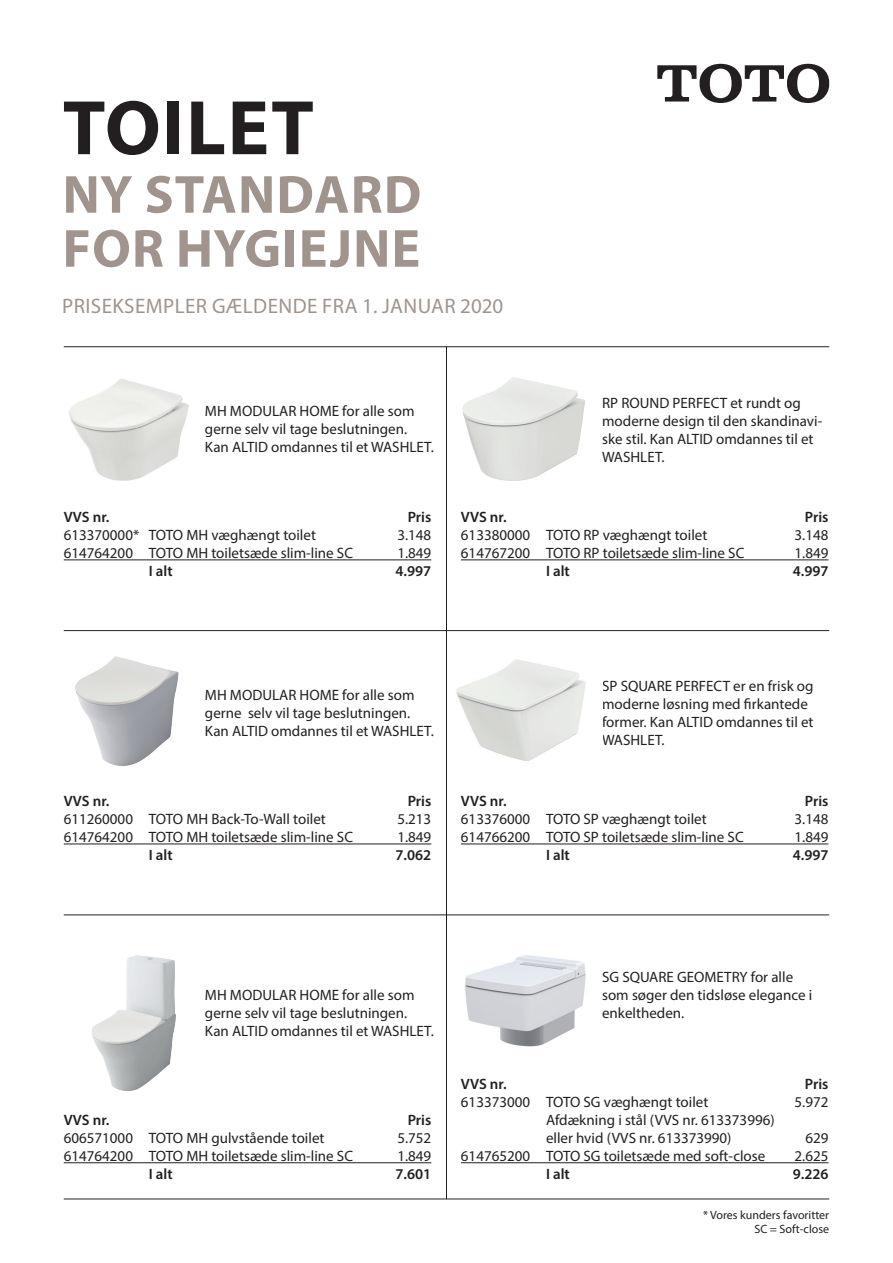
<style>
.page{position:relative;width:893px;height:1263px;background:#fff}
.page>*{position:absolute;margin:0;border:0;box-sizing:border-box;transform-origin:0 0}
.t1{font:700 78px "Myriad Pro";letter-spacing:.02em;color:#231f20}
.t2{font:700 54px/54px "Myriad Pro";letter-spacing:.02em;color:#a0948c}
.t3{font:21px "Myriad Pro";letter-spacing:.02em;color:#a0948c}
.t4{font:15px/18px "Myriad Pro";color:#231f20}
.t5{font:600 15px "Myriad Pro";color:#231f20}
.t6{font:12px/14.4px "Myriad Pro";color:#231f20;text-align:right}
</style>
<div class="page">
<svg style="left:657px;top:64px;width:172px;height:39px"></svg>
<hr style="left:64px;top:843px;width:367px;height:1px;background:#231f20">
<hr style="left:64px;top:559px;width:367px;height:1px;background:#231f20">
<img style="left:75px;top:656px;width:104px;height:110px">
<hr style="left:461px;top:843px;width:367px;height:1px;background:#231f20">
<img style="left:456px;top:659px;width:130px;height:102px">
<hr style="left:461px;top:559px;width:367px;height:1px;background:#231f20">
<img style="left:462px;top:378px;width:122px;height:103px">
<img style="left:69px;top:379px;width:120px;height:102px">
<hr style="left:64px;top:1162px;width:367px;height:1px;background:#231f20">
<img style="left:92px;top:955px;width:84px;height:136px">
<hr style="left:446px;top:347px;width:1px;height:852px;background:#231f20">
<hr style="left:64px;top:915px;width:765px;height:1px;background:#231f20">
<hr style="left:64px;top:630px;width:765px;height:1px;background:#231f20">
<hr style="left:64px;top:1199px;width:765px;height:1px;background:#231f20">
<hr style="left:64px;top:346px;width:765px;height:1px;background:#231f20">
<hr style="left:461px;top:1162px;width:367px;height:1px;background:#231f20">
<img style="left:465px;top:955px;width:121px;height:92px">
<h1 class="t1" style="left:63px;top:77px;width:253px">TOILET</h1>
<h2 class="t2" style="left:63px;top:166px;width:360px">NY STANDARD<br>FOR HYGIEJNE</h2>
<h3 class="t3" style="left:62px;top:293px;width:443px">PRISEKSEMPLER GÆLDENDE FRA 1. JANUAR 2020</h3>
<p class="t4" style="left:205px;top:401px;width:230px">MH MODULAR HOME for alle som gerne selv vil tage beslutningen.<br>Kan ALTID omdannes til et WASHLET.</p>
<p class="t4" style="left:602px;top:394px;width:222px">RP ROUND PERFECT et rundt og moderne design til den skandinavi&shy;ske stil. Kan ALTID omdannes til et<br>WASHLET.</p>
<p class="t5" style="left:64px;top:508px;width:47px">VVS nr.</p>
<p class="t5" style="left:408px;top:508px;width:25px">Pris</p>
<p class="t4" style="left:64px;top:526px;width:254px">613370000* TOTO MH væghængt toilet</p>
<p class="t4" style="left:397px;top:526px;width:35px">3.148</p>
<p class="t4" style="left:64px;top:544px;width:291px">614764200 TOTO MH toiletsæde slim-line SC</p>
<p class="t4" style="left:397px;top:544px;width:35px">1.849</p>
<p class="t5" style="left:149px;top:562px;width:25px">I alt</p>
<p class="t5" style="left:396px;top:562px;width:37px">4.997</p>
<p class="t5" style="left:461px;top:508px;width:47px">VVS nr.</p>
<p class="t5" style="left:805px;top:508px;width:25px">Pris</p>
<p class="t4" style="left:461px;top:526px;width:248px">613380000 TOTO RP væghængt toilet</p>
<p class="t4" style="left:795px;top:526px;width:35px">3.148</p>
<p class="t4" style="left:461px;top:544px;width:285px">614767200 TOTO RP toiletsæde slim-line SC</p>
<p class="t4" style="left:795px;top:544px;width:35px">1.849</p>
<p class="t5" style="left:546px;top:562px;width:25px">I alt</p>
<p class="t5" style="left:793px;top:562px;width:37px">4.997</p>
<p class="t4" style="left:205px;top:685px;width:230px">MH MODULAR HOME for alle som gerne selv vil tage beslutningen.<br>Kan ALTID omdannes til et WASHLET.</p>
<p class="t5" style="left:64px;top:792px;width:47px">VVS nr.</p>
<p class="t5" style="left:408px;top:792px;width:25px">Pris</p>
<p class="t4" style="left:64px;top:810px;width:264px">611260000 TOTO MH Back-To-Wall toilet</p>
<p class="t4" style="left:397px;top:810px;width:35px">5.213</p>
<p class="t4" style="left:64px;top:828px;width:291px">614764200 TOTO MH toiletsæde slim-line SC</p>
<p class="t4" style="left:397px;top:828px;width:35px">1.849</p>
<p class="t5" style="left:149px;top:846px;width:25px">I alt</p>
<p class="t5" style="left:396px;top:846px;width:37px">7.062</p>
<p class="t4" style="left:602px;top:676px;width:213px">SP SQUARE PERFECT er en frisk og moderne løsning med firkantede former. Kan ALTID omdannes til et<br>WASHLET.</p>
<p class="t5" style="left:461px;top:792px;width:47px">VVS nr.</p>
<p class="t5" style="left:805px;top:792px;width:25px">Pris</p>
<p class="t4" style="left:461px;top:810px;width:247px">613376000 TOTO SP væghængt toilet</p>
<p class="t4" style="left:795px;top:810px;width:35px">3.148</p>
<p class="t4" style="left:461px;top:828px;width:284px">614766200 TOTO SP toiletsæde slim-line SC</p>
<p class="t4" style="left:795px;top:828px;width:35px">1.849</p>
<p class="t5" style="left:546px;top:846px;width:25px">I alt</p>
<p class="t5" style="left:793px;top:846px;width:37px">4.997</p>
<p class="t4" style="left:205px;top:986px;width:230px">MH MODULAR HOME for alle som gerne selv vil tage beslutningen.<br>Kan ALTID omdannes til et WASHLET.</p>
<p class="t5" style="left:64px;top:1111px;width:47px">VVS nr.</p>
<p class="t5" style="left:408px;top:1111px;width:25px">Pris</p>
<p class="t4" style="left:64px;top:1129px;width:262px">606571000 TOTO MH gulvstående toilet</p>
<p class="t4" style="left:397px;top:1129px;width:35px">5.752</p>
<p class="t4" style="left:64px;top:1147px;width:291px">614764200 TOTO MH toiletsæde slim-line SC</p>
<p class="t4" style="left:397px;top:1147px;width:35px">1.849</p>
<p class="t5" style="left:149px;top:1165px;width:25px">I alt</p>
<p class="t5" style="left:396px;top:1165px;width:37px">7.601</p>
<p class="t4" style="left:602px;top:968px;width:212px">SG SQUARE GEOMETRY for alle som søger den tidsløse elegance i enkeltheden.</p>
<p class="t5" style="left:461px;top:1075px;width:47px">VVS nr.</p>
<p class="t5" style="left:805px;top:1075px;width:25px">Pris</p>
<p class="t4" style="left:461px;top:1093px;width:249px">613373000 TOTO SG væghængt toilet</p>
<p class="t4" style="left:795px;top:1093px;width:35px">5.972</p>
<p class="t4" style="left:546px;top:1111px;width:230px">Afdækning i stål (VVS nr. 613373996) eller hvid (VVS nr. 613373990)</p>
<p class="t4" style="left:805px;top:1129px;width:25px">629</p>
<p class="t4" style="left:461px;top:1147px;width:306px">614765200 TOTO SG toiletsæde med soft-close</p>
<p class="t4" style="left:795px;top:1147px;width:35px">2.625</p>
<p class="t5" style="left:546px;top:1165px;width:25px">I alt</p>
<p class="t5" style="left:793px;top:1165px;width:37px">9.226</p>
<p class="t6" style="left:703px;top:1207px;width:128px">* Vores kunders favoritter<br>SC = Soft-close</p>
</div>
